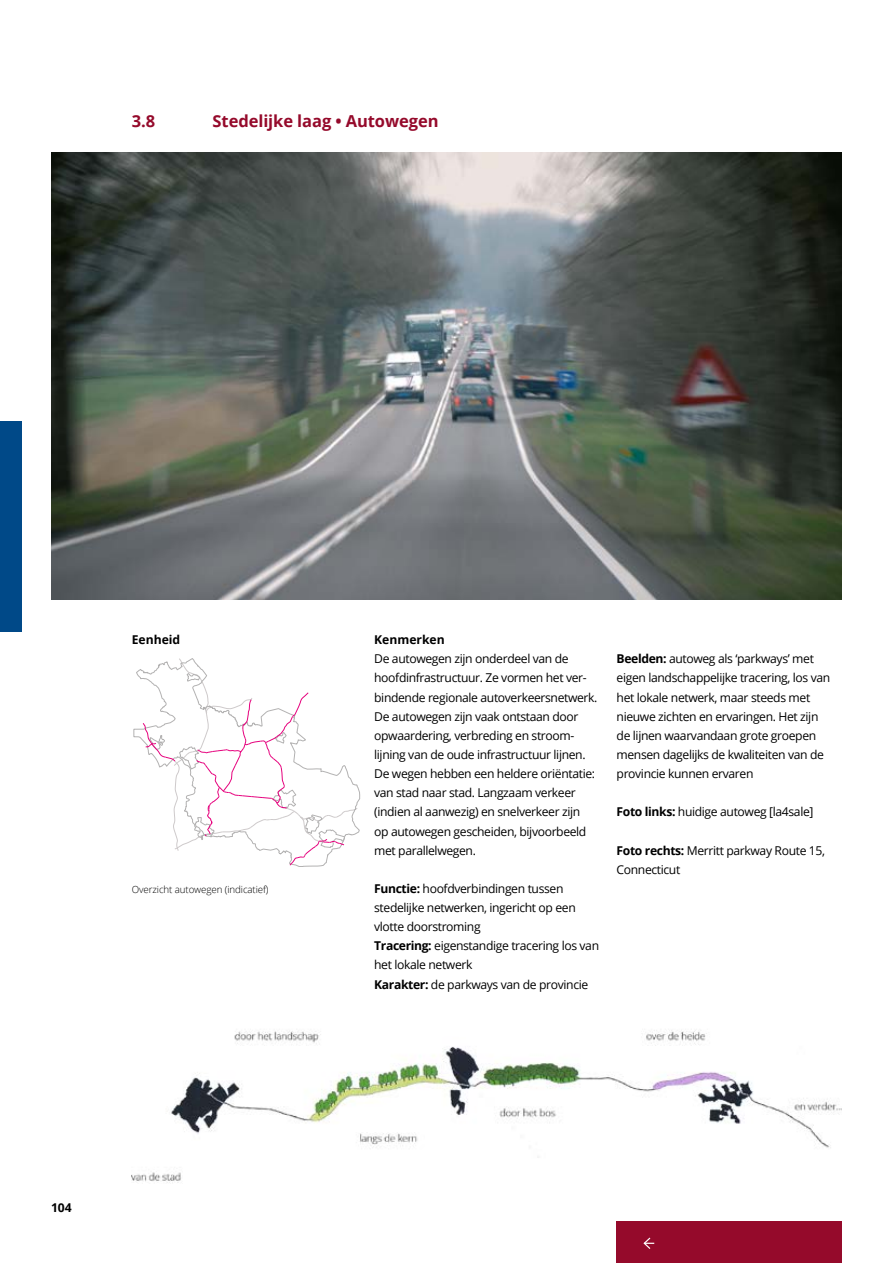
<style>
.page{position:relative;width:893px;height:1263px;background:#fff}
.page>*{position:absolute;margin:0;border:0;box-sizing:border-box;transform-origin:0 0}
.H3_Alineakop__rood{font:700 16.5px "Open Sans";letter-spacing:-.005em;color:#950a2b}
.Platte_tekst__3kolom{font:12.15px/19.2px "Open Sans";letter-spacing:-.03em;color:#000}
.H4_Tussenkop__zwart{font:700 12.15px "Open Sans";color:#000}
.t1{font:300 9.75px "Open Sans";letter-spacing:-.01em;color:#000}
.s1{font-weight:700}
</style>
<div class="page">
<div style="left:617px;top:1222px;width:225px;height:41px;background:#950a2b"></div>
<svg style="left:643px;top:1237px;width:11px;height:12px"></svg>
<div style="left:0;top:421px;width:21px;height:210px;background:#004988"></div>
<img style="left:51px;top:153px;width:791px;height:446px">
<svg style="left:143px;top:658px;width:215px;height:208px"></svg>
<img style="left:132px;top:1030px;width:710px;height:153px">
<h3 class="H3_Alineakop__rood" style="left:132px;top:110px;width:25px">3.8</h3>
<h3 class="H3_Alineakop__rood" style="left:213px;top:110px;width:227px">Stedelijke laag • Autowegen</h3>
<h4 class="H4_Tussenkop__zwart" style="left:132px;top:631px;width:50px">Eenheid</h4>
<p class="t1" style="left:132px;top:883px;width:138px">Overzicht autowegen (indicatief)</p>
<p class="H4_Tussenkop__zwart" style="left:51px;top:1199px;width:22px">104</p>
<h4 class="H4_Tussenkop__zwart" style="left:374px;top:631px;width:72px">Kenmerken</h4>
<p class="Platte_tekst__3kolom" style="left:374px;top:649px;width:225px">De autowegen zijn onderdeel van de hoofdinfrastructuur. Ze vormen het ver&shy;bindende regionale autoverkeersnetwerk.<br>De autowegen zijn vaak ontstaan door opwaardering, verbreding en stroom&shy;lijning van de oude infrastructuur lijnen.<br>De wegen hebben een heldere oriëntatie: van stad naar stad. Langzaam verkeer (indien al aanwezig) en snelverkeer zijn op autowegen gescheiden, bijvoorbeeld met parallelwegen.</p>
<p class="Platte_tekst__3kolom" style="left:374px;top:878px;width:226px"><span class="s1">Functie:</span> hoofdverbindingen tussen stedelijke netwerken, ingericht op een vlotte doorstroming<br><span class="s1">Tracering:</span> eigenstandige tracering los van het lokale netwerk<br><span class="s1">Karakter:</span> de parkways van de provincie</p>
<p class="Platte_tekst__3kolom" style="left:617px;top:649px;width:215px"><span class="s1">Beelden:</span> autoweg als ‘parkways’ met eigen landschappelijke tracering, los van het lokale netwerk, maar steeds met nieuwe zichten en ervaringen. Het zijn de lijnen waarvandaan grote groepen mensen dagelijks de kwaliteiten van de provincie kunnen ervaren</p>
<p class="Platte_tekst__3kolom" style="left:617px;top:802px;width:198px"><span class="s1">Foto links:</span> huidige autoweg [la4sale]</p>
<p class="Platte_tekst__3kolom" style="left:617px;top:840px;width:210px"><span class="s1">Foto rechts:</span> Merritt parkway Route 15,<br>Connecticut</p>
</div>
